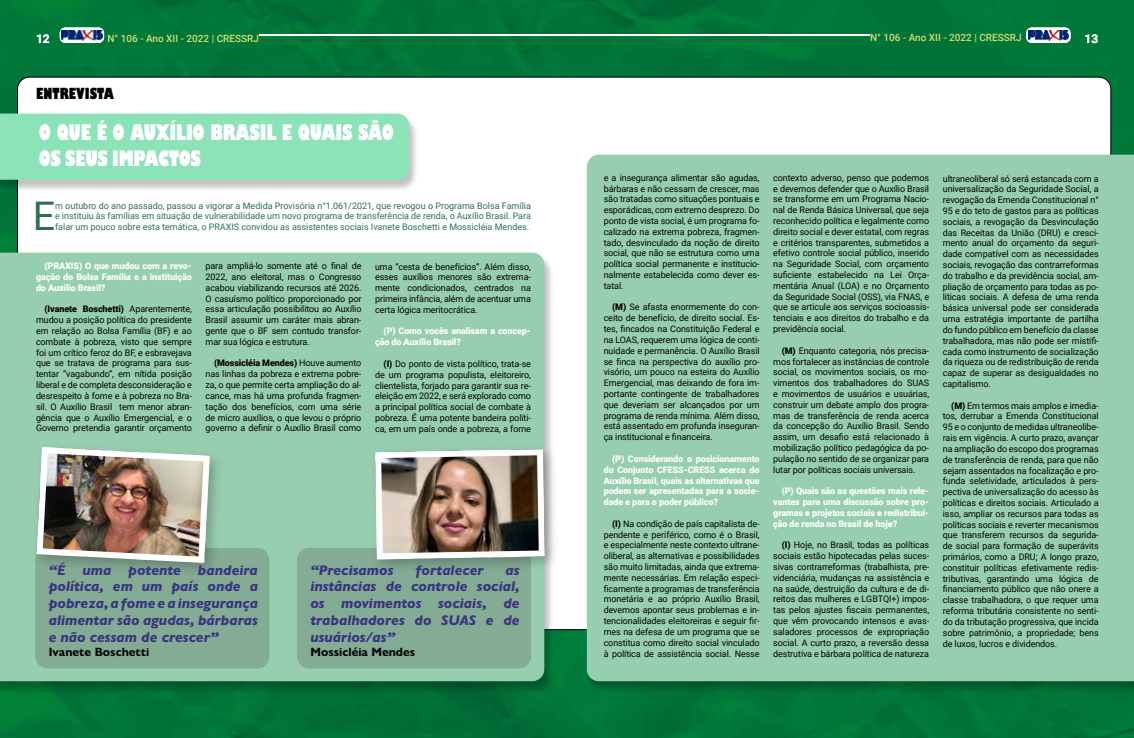
<style>
.page{position:relative;width:1134px;height:738px;background:#fff}
.page>*{position:absolute;margin:0;border:0;box-sizing:border-box;transform-origin:0 0}
.t1{font:39.4px "Roboto";color:#2c714e}
.t2{font:800 condensed 21px/25.2px "Gill Sans Nova";letter-spacing:-.01em;color:#fff}
.t3{font:800 condensed 15px "Gill Sans Nova";color:#000}
.t4{font:italic 800 14px/16.8px "Gill Sans Nova";color:#3b3581;text-align:justify}
.t5{font:700 12px "Gill Sans Nova";color:#000}
.t6{font:700 12px "Roboto";color:#fff}
.t7{font:500 10px "Roboto";color:#d4dd6f}
.t8{font:9px/10.8px "Roboto";letter-spacing:-.01em;color:#020203;text-align:justify}
.t9{font:900 9px/10.8px "Roboto";letter-spacing:-.01em;color:#fff;text-align:justify}
.t10{font:9px/10.8px "Roboto";color:#2c714e;text-align:justify}
.s1{font-weight:900}
</style>
<div class="page">
<img style="left:0;top:0;width:1134px;height:737px">
<div style="left:18px;top:77px;width:1093px;height:552px;background:#fff;border-radius:12px"></div>
<div style="left:0;top:254px;width:554px;height:439px;background:#000;opacity:.24"></div>
<div style="left:0;top:252px;width:544px;height:428px;background:#97ceb0"></div>
<div style="left:586px;top:157px;width:548px;height:537px;background:#000;opacity:.24"></div>
<div style="left:587px;top:154px;width:547px;height:526px;background:#97ceb0"></div>
<div style="left:35px;top:547px;width:234px;height:121px;background:#84ab94;border-radius:12px"></div>
<div style="left:297px;top:547px;width:234px;height:121px;background:#84ab94;border-radius:12px"></div>
<div style="left:0;top:115px;width:419px;height:77px;background:#000;opacity:.24"></div>
<div style="left:0;top:113px;width:409px;height:67px;background:#8de3b8"></div>
<div style="left:369px;top:443px;width:190px;height:131px;background:#000;opacity:.23"></div>
<img style="left:372px;top:446px;width:176px;height:116px">
<div style="left:31px;top:441px;width:194px;height:136px;background:#000;opacity:.23"></div>
<img style="left:33px;top:443px;width:180px;height:122px">
<hr style="left:260px;top:35px;width:610px;height:1px;background:#fff">
<svg style="left:60px;top:27px;width:44px;height:16px"></svg>
<svg style="left:1026px;top:27px;width:44px;height:16px"></svg>
<p class="t7" style="left:107px;top:31px;width:153px">N° 106 - Ano XII - 2022 | CRESSRJ</p>
<p class="t7" style="left:870px;top:31px;width:153px">N° 106 - Ano XII - 2022 | CRESSRJ</p>
<h3 class="t6" style="left:36px;top:30px;width:15px">12</h3>
<h3 class="t6" style="left:1084px;top:30px;width:15px">13</h3>
<h3 class="t3" style="left:36px;top:82px;width:79px">ENTREVISTA</h3>
<h2 class="t2" style="left:39px;top:119px;width:357px">O QUE É O AUXÍLIO BRASIL E QUAIS SÃO<br>OS SEUS IMPACTOS</h2>
<h1 class="t1" style="left:33px;top:188px;width:24px">E</h1>
<p class="t10" style="left:55px;top:199px;width:477px">m outubro do ano passado, passou a vigorar a Medida Provisória n°1.061/2021, que revogou o Programa Bolsa Família e instituiu às famílias em situação de vulnerabilidade um novo programa de transferência de renda, o Auxílio Brasil. Para falar um pouco sobre esta temática, o PRAXIS convidou as assistentes sociais Ivanete Boschetti e Mossicléia Mendes.</p>
<p class="t9" style="left:36px;top:260px;width:157px;text-indent:9px">(PRAXIS) O que mudou com a revo&shy;gação do Bolsa Família e a instituição do Auxílio Brasil?</p>
<p class="t8" style="left:36px;top:303px;width:157px;text-indent:9px"><span class="s1">(Ivanete Boschetti)</span> Aparentemente, mudou a posição política do presidente em relação ao Bolsa Família (BF) e ao combate à pobreza, visto que sempre foi um crítico feroz do BF, e esbravejava que se tratava de programa para sus&shy;tentar “vagabundo”, em nítida posição liberal e de completa desconsideração e desrespeito à fome e à pobreza no Bra&shy;sil. O Auxílio Brasil tem menor abran&shy;gência que o Auxílio Emergencial, e o Governo pretendia garantir orçamento</p>
<p class="t8" style="left:206px;top:260px;width:157px">para ampliá-lo somente até o final de 2022, ano eleitoral, mas o Congresso acabou viabilizando recursos até 2026.<br>O casuísmo político proporcionado por essa articulação possibilitou ao Auxílio Brasil assumir um caráter mais abran&shy;gente que o BF sem contudo transfor&shy;mar sua lógica e estrutura.</p>
<p class="t8" style="left:206px;top:357px;width:157px;text-indent:9px"><span class="s1">(Mossicléia Mendes)</span> Houve aumento nas linhas da pobreza e extrema pobre&shy;za, o que permite certa ampliação do al&shy;cance, mas há uma profunda fragmen&shy;tação dos benefícios, com uma série de micro auxílios, o que levou o próprio governo a definir o Auxílio Brasil como</p>
<p class="t8" style="left:375px;top:260px;width:157px">uma “cesta de benefícios”. Além disso, esses auxílios menores são extrema&shy;mente condicionados, centrados na primeira infância, além de acentuar uma certa lógica meritocrática.</p>
<p class="t9" style="left:375px;top:325px;width:157px;text-indent:9px">(P) Como vocês analisam a concep&shy;ção do Auxílio Brasil?</p>
<p class="t8" style="left:375px;top:357px;width:157px;text-indent:9px"><span class="s1">(I)</span> Do ponto de vista político, trata-se de um programa populista, eleitoreiro, clientelista, forjado para garantir sua re&shy;eleição em 2022, e será explorado como a principal política social de combate à pobreza. É uma potente bandeira políti&shy;ca, em um país onde a pobreza, a fome</p>
<h3 class="t4" style="left:49px;top:560px;width:211px">“É uma potente bandeira política, em um país onde a pobreza, a fome e a insegurança alimentar são agudas, bárbaras e não cessam de crescer”</h3>
<h3 class="t5" style="left:49px;top:644px;width:102px">Ivanete Boschetti</h3>
<h3 class="t4" style="left:310px;top:560px;width:85px">“Precisamos</h3>
<h3 class="t4" style="left:415px;top:560px;width:70px">fortalecer</h3>
<h3 class="t4" style="left:310px;top:560px;width:211px;text-indent:195px">as instâncias de controle social, os movimentos sociais, de trabalhadores do SUAS e de usuários/as”</h3>
<h3 class="t5" style="left:310px;top:644px;width:106px">Mossicléia Mendes</h3>
<p class="t8" style="left:604px;top:172px;width:157px">e a insegurança alimentar são agudas, bárbaras e não cessam de crescer, mas são tratadas como situações pontuais e esporádicas, com extremo desprezo. Do ponto de vista social, é um programa fo&shy;calizado na extrema pobreza, fragmen&shy;tado, desvinculado da noção de direito social, que não se estrutura como uma política social permanente e institucio&shy;nalmente estabelecida como dever es&shy;tatal.</p>
<p class="t8" style="left:604px;top:301px;width:157px;text-indent:9px"><span class="s1">(M)</span> Se afasta enormemente do con&shy;ceito de benefício, de direito social. Es&shy;tes, fincados na Constituição Federal e na LOAS, requerem uma lógica de conti&shy;nuidade e permanência. O Auxílio Brasil se finca na perspectiva do auxílio pro&shy;visório, um pouco na esteira do Auxílio Emergencial, mas deixando de fora im&shy;portante contingente de trabalhadores que deveriam ser alcançados por um programa de renda mínima. Além disso, está assentado em profunda inseguran&shy;ça institucional e financeira.</p>
<p class="t9" style="left:604px;top:452px;width:157px;text-indent:9px">(P) Considerando o posicionamento do Conjunto CFESS-CRESS acerca do Auxílio Brasil, quais as alternativas que podem ser apresentadas para a socie&shy;dade e para o poder público?</p>
<p class="t8" style="left:604px;top:517px;width:157px;text-indent:9px"><span class="s1">(I)</span> Na condição de país capitalista de&shy;pendente e periférico, como é o Brasil, e especialmente neste contexto ultrane&shy;oliberal, as alternativas e possibilidades são muito limitadas, ainda que extrema&shy;mente necessárias. Em relação especi&shy;ficamente a programas de transferência monetária e ao próprio Auxílio Brasil, devemos apontar seus problemas e in&shy;tencionalidades eleitoreiras e seguir fir&shy;mes na defesa de um programa que se constitua como direito social vinculado à política de assistência social. Nesse</p>
<p class="t8" style="left:773px;top:172px;width:157px">contexto adverso, penso que podemos e devemos defender que o Auxílio Brasil se transforme em um Programa Nacio&shy;nal de Renda Básica Universal, que seja reconhecido política e legalmente como direito social e dever estatal, com regras e critérios transparentes, submetidos a efetivo controle social público, inserido na Seguridade Social, com orçamento suficiente estabelecido na Lei Orça&shy;mentária Anual (LOA) e no Orçamento da Seguridade Social (OSS), via FNAS, e que se articule aos serviços socioassis&shy;tenciais e aos direitos do trabalho e da previdência social.</p>
<p class="t8" style="left:773px;top:344px;width:157px;text-indent:9px"><span class="s1">(M)</span> Enquanto categoria, nós precisa&shy;mos fortalecer as instâncias de controle social, os movimentos sociais, os mo&shy;vimentos dos trabalhadores do SUAS e movimentos de usuários e usuárias, construir um debate amplo dos progra&shy;mas de transferência de renda acerca da concepção do Auxílio Brasil. Sendo assim, um desafio está relacionado à mobilização político pedagógica da po&shy;pulação no sentido de se organizar para lutar por políticas sociais universais.</p>
<p class="t9" style="left:773px;top:485px;width:157px;text-indent:9px">(P) Quais são as questões mais rele&shy;vantes para uma discussão sobre pro&shy;gramas e projetos sociais e redistribui&shy;ção de renda no Brasil de hoje?</p>
<p class="t8" style="left:773px;top:539px;width:157px;text-indent:9px"><span class="s1">(I)</span> Hoje, no Brasil, todas as políticas sociais estão hipotecadas pelas suces&shy;sivas contrarreformas (trabalhista, pre&shy;videnciária, mudanças na assistência e na saúde, destruição da cultura e de di&shy;reitos das mulheres e LGBTQI+) impos&shy;tas pelos ajustes fiscais permanentes, que vêm provocando intensos e avas&shy;saladores processos de expropriação social. A curto prazo, a reversão dessa destrutiva e bárbara política de natureza</p>
<p class="t8" style="left:943px;top:172px;width:157px">ultraneoliberal só será estancada com a universalização da Seguridade Social, a revogação da Emenda Constitucional n° 95 e do teto de gastos para as políticas sociais, a revogação da Desvinculação das Receitas da União (DRU) e cresci&shy;mento anual do orçamento da seguri&shy;dade compatível com as necessidades sociais, revogação das contrarreformas do trabalho e da previdência social, am&shy;pliação de orçamento para todas as po&shy;líticas sociais. A defesa de uma renda básica universal pode ser considerada uma estratégia importante de partilha do fundo público em benefício da classe trabalhadora, mas não pode ser mistifi&shy;cada como instrumento de socialização da riqueza ou de redistribuição de renda capaz de superar as desigualdades no capitalismo.</p>
<p class="t8" style="left:943px;top:399px;width:157px;text-indent:9px"><span class="s1">(M)</span> Em termos mais amplos e imedia&shy;tos, derrubar a Emenda Constitucional 95 e o conjunto de medidas ultraneolibe&shy;rais em vigência. A curto prazo, avançar na ampliação do escopo dos programas de transferência de renda, para que não sejam assentados na focalização e pro&shy;funda seletividade, articulados à pers&shy;pectiva de universalização do acesso às políticas e direitos sociais. Articulado a isso, ampliar os recursos para todas as políticas sociais e reverter mecanismos que transferem recursos da segurida&shy;de social para formação de superávits primários, como a DRU; A longo prazo, constituir políticas efetivamente redis&shy;tributivas, garantindo uma lógica de financiamento público que não onere a classe trabalhadora, o que requer uma reforma tributária consistente no senti&shy;do da tributação progressiva, que incida sobre patrimônio, a propriedade; bens de luxos, lucros e dividendos.</p>
</div>
